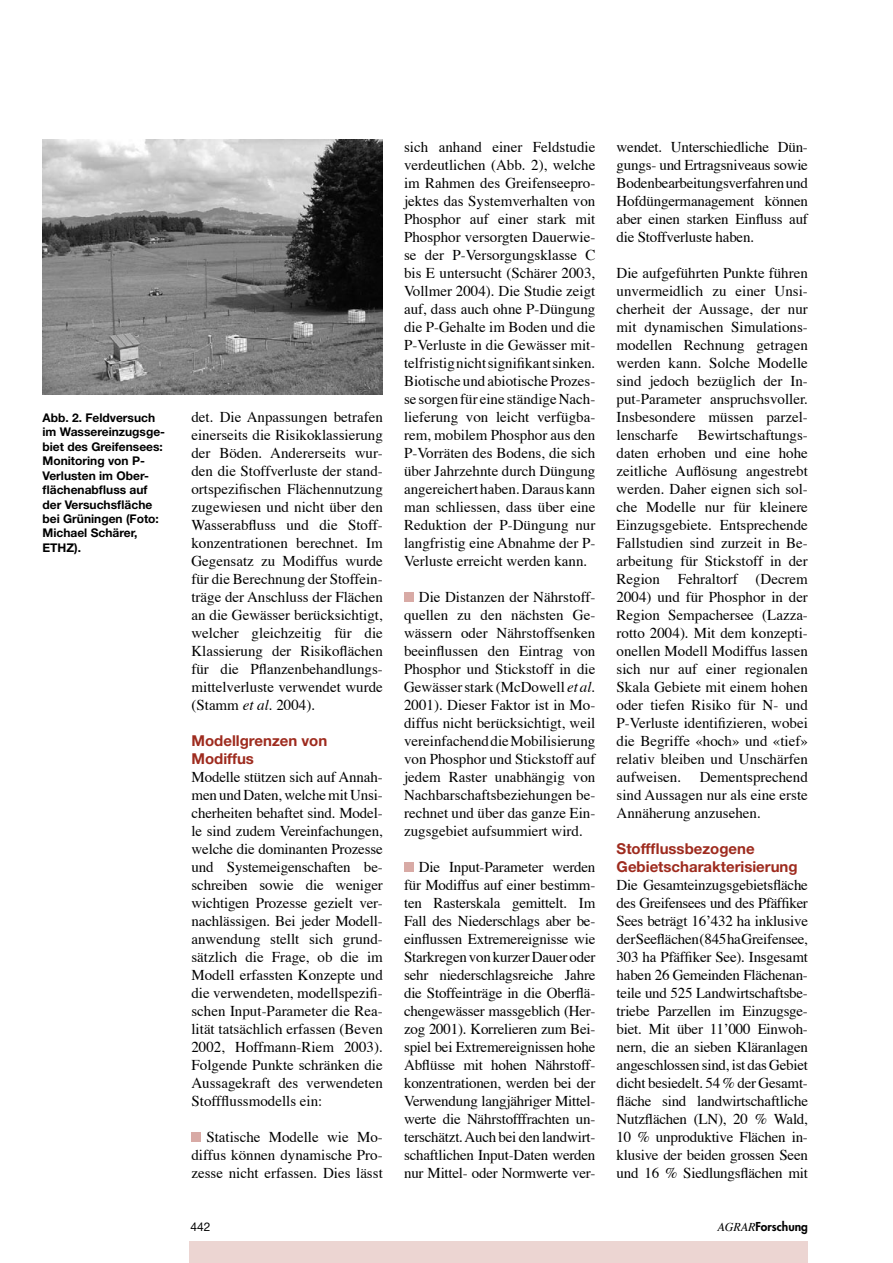
<style>
.page{position:relative;width:893px;height:1263px;background:#fff}
.page>*{position:absolute;margin:0;border:0;box-sizing:border-box;transform-origin:0 0}
.Texte{font:15px/18px "Times";color:#000;text-align:justify}
.Titre_texte{font:700 15px/18px "Helvetica Neue";color:#9e2b1e}
.Légende_photo{font:700 12px/14.4px "Helvetica Neue";color:#000}
.t1{font:800 12px "Futura";color:#000}
.t2{font:12px "Helvetica Neue";color:#000}
.s1{font-style:italic}
.s2{font-family:"Times";font-weight:400;font-style:italic}
</style>
<div class="page">
<div style="left:189px;top:1242px;width:619px;height:21px;background:#ecd5d2"></div>
<img style="left:43px;top:140px;width:339px;height:255px">
<div style="left:191px;top:1133px;width:10px;height:9px;background:#d8aaa5"></div>
<div style="left:404px;top:593px;width:9px;height:9px;background:#d8aaa5"></div>
<div style="left:404px;top:863px;width:9px;height:9px;background:#d8aaa5"></div>
<p class="Légende_photo" style="left:43px;top:410px;width:124px">Abb. 2. Feldversuch im Wassereinzugsge&shy;biet des Greifensees:<br>Monitoring von P-<br>Verlusten im Ober&shy;flächenabfluss auf der Versuchsfläche bei Grüningen (Foto:<br>Michael Schärer,<br>ETHZ).</p>
<p class="Texte" style="left:191px;top:409px;width:193px">det. Die Anpassungen betrafen einerseits die Risikoklassierung der Böden. Andererseits wur&shy;den die Stoffverluste der stand&shy;ortspezifischen Flächennutzung zugewiesen und nicht über den Wasserabfluss und die Stoff&shy;konzentrationen berechnet. Im Gegensatz zu Modiffus wurde für die Berechnung der Stoffein&shy;träge der Anschluss der Flächen an die Gewässer berücksichtigt, welcher gleichzeitig für die Klassierung der Risikoflächen für die Pflanzenbehandlungs&shy;mittelverluste verwendet wurde (Stamm <span class="s1">et al.</span> 2004).</p>
<p class="Titre_texte" style="left:191px;top:731px;width:137px">Modellgrenzen von<br>Modiffus</p>
<p class="Texte" style="left:191px;top:769px;width:193px">Modelle stützen sich auf Annah&shy;men und Daten, welche mit Unsi&shy;cherheiten behaftet sind. Model&shy;le sind zudem Vereinfachungen, welche die dominanten Prozesse und Systemeigenschaften be&shy;schreiben sowie die weniger wichtigen Prozesse gezielt ver&shy;nachlässigen. Bei jeder Modell-</p>
<p class="Texte" style="left:191px;top:931px;width:193px">anwendung stellt sich grund&shy;sätzlich die Frage, ob die im Modell erfassten Konzepte und die verwendeten, modellspezifi&shy;schen Input-Parameter die Rea&shy;lität tatsächlich erfassen (Beven 2002, Hoffmann-Riem 2003).<br>Folgende Punkte schränken die Aussagekraft des verwendeten Stoffflussmodells ein:</p>
<p class="Texte" style="left:191px;top:1129px;width:193px;text-indent:15px">Statische Modelle wie Mo&shy;diffus können dynamische Pro&shy;zesse nicht erfassen. Dies lässt</p>
<p class="Texte" style="left:404px;top:139px;width:193px">sich anhand einer Feldstudie verdeutlichen (Abb. 2), welche im Rahmen des Greifenseepro&shy;jektes das Systemverhalten von Phosphor auf einer stark mit Phosphor versorgten Dauerwie&shy;se der P-Versorgungsklasse C bis E untersucht (Schärer 2003, Vollmer 2004). Die Studie zeigt auf, dass auch ohne P-Düngung die P-Gehalte im Boden und die P-Verluste in die Gewässer mit&shy;telfristig nicht signifikant sinken.<br>Biotische und abiotische Prozes&shy;se sorgen für eine ständige Nach&shy;lieferung von leicht verfügba&shy;rem, mobilem Phosphor aus den P-Vorräten des Bodens, die sich über Jahrzehnte durch Düngung angereichert haben. Daraus kann man schliessen, dass über eine Reduktion der P-Düngung nur langfristig eine Abnahme der P-Verluste erreicht werden kann.</p>
<p class="Texte" style="left:404px;top:589px;width:193px;text-indent:15px">Die Distanzen der Nährstoff&shy;quellen zu den nächsten Ge&shy;wässern oder Nährstoffsenken beeinflussen den Eintrag von Phosphor und Stickstoff in die Gewässer stark (McDowell <span class="s1">et al</span>.<br>2001). Dieser Faktor ist in Mo&shy;diffus nicht berücksichtigt, weil vereinfachend die Mobilisierung von Phosphor und Stickstoff auf jedem Raster unabhängig von Nachbarschaftsbeziehungen be&shy;rechnet und über das ganze Ein&shy;zugsgebiet aufsummiert wird.</p>
<p class="Texte" style="left:404px;top:859px;width:193px;text-indent:15px">Die Input-Parameter werden für Modiffus auf einer bestimm&shy;ten Rasterskala gemittelt. Im Fall des Niederschlags aber be&shy;einflussen Extremereignisse wie Starkregen von kurzer Dauer oder sehr niederschlagsreiche Jahre die Stoffeinträge in die Oberflä&shy;chengewässer massgeblich (Her&shy;zog 2001). Korrelieren zum Bei&shy;spiel bei Extremereignissen hohe Abflüsse mit hohen Nährstoff&shy;konzentrationen, werden bei der Verwendung langjähriger Mittel&shy;werte die Nährstofffrachten un&shy;terschätzt. Auch bei den landwirt&shy;schaftlichen Input-Daten werden nur Mittel- oder Normwerte ver-</p>
<p class="Texte" style="left:617px;top:139px;width:193px">wendet. Unterschiedliche Dün&shy;gungs- und Ertragsniveaus sowie Bodenbearbeitungsverfahren und Hofdüngermanagement können aber einen starken Einfluss auf die Stoffverluste haben.</p>
<p class="Texte" style="left:617px;top:265px;width:193px">Die aufgeführten Punkte führen unvermeidlich zu einer Unsi&shy;cherheit der Aussage, der nur mit dynamischen Simulations&shy;modellen Rechnung getragen werden kann. Solche Modelle sind jedoch bezüglich der In&shy;put-Parameter anspruchsvoller.<br>Insbesondere müssen parzel&shy;lenscharfe</p>
<p class="Texte" style="left:617px;top:427px;width:193px;text-indent:81px">Bewirtschaftungs&shy;daten erhoben und eine hohe zeitliche Auflösung angestrebt werden. Daher eignen sich sol&shy;che Modelle nur für kleinere Einzugsgebiete. Entsprechende Fallstudien sind zurzeit in Be&shy;arbeitung für Stickstoff in der Region Fehraltorf (Decrem 2004) und für Phosphor in der Region Sempachersee (Lazza&shy;rotto 2004). Mit dem konzepti&shy;onellen Modell Modiffus lassen sich nur auf einer regionalen Skala Gebiete mit einem hohen oder tiefen Risiko für N- und P-Verluste identifizieren, wobei die Begriffe «hoch» und «tief» relativ bleiben und Unschärfen aufweisen. Dementsprechend sind Aussagen nur als eine erste Annäherung anzusehen.</p>
<p class="Titre_texte" style="left:617px;top:839px;width:183px">Stoffflussbezogene<br>Gebietscharakterisierung</p>
<p class="Texte" style="left:617px;top:877px;width:193px">Die Gesamteinzugsgebietsfläche des Greifensees und des Pfäffiker Sees beträgt 16ʼ432 ha inklusive der Seeflächen (845 ha Greifensee, 303 ha Pfäffiker See). Insgesamt haben 26 Gemeinden Flächenan&shy;teile und 525 Landwirtschaftsbe&shy;triebe Parzellen im Einzugsge&shy;biet. Mit über 11ʼ000 Einwoh&shy;nern, die an sieben Kläranlagen angeschlossen sind, ist das Gebiet dicht besiedelt. 54 % der Gesamt&shy;fläche sind landwirtschaftliche Nutzflächen (LN), 20 % Wald, 10 % unproduktive Flächen in&shy;klusive der beiden grossen Seen und 16 % Siedlungsflächen mit</p>
<p class="t2" style="left:190px;top:1220px;width:22px">442</p>
<p class="t1" style="left:717px;top:1219px;width:92px"><span class="s2">AGRAR</span>Forschung</p>
</div>
